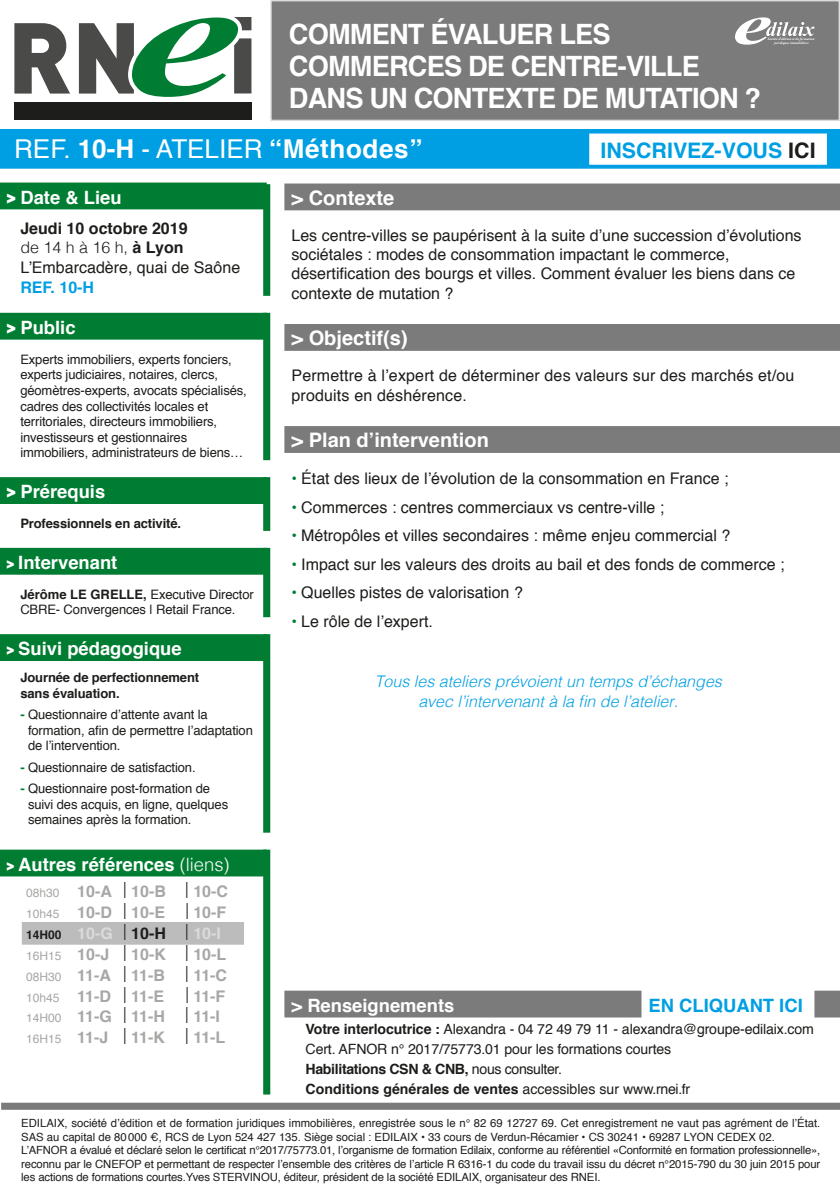
<style>
.page{position:relative;width:840px;height:1191px;background:#fff}
.page>*{position:absolute;margin:0;border:0;box-sizing:border-box;transform-origin:0 0}
.t1{font:700 28px/32px "Helvetica";letter-spacing:-.03em;color:#fff}
.t2{font:700 26px "Helvetica";letter-spacing:.025em;color:#fff}
.t3{font:700 21.4px "Helvetica";color:#009fe3}
.t4{font:700 20px "Helvetica";color:#fff}
.t5{font:700 18.4px "Helvetica";color:#fff}
.t6{font:700 18.4px "Helvetica";color:#009fe3}
.t7{font:16px/19.2px "Helvetica";color:#1d1d1b}
.t8{font:700 16px/20.8px "Helvetica";letter-spacing:-.025em;color:#a7a7a6}
.t9{font:italic 300 16px/20px "Helvetica";color:#009fe3;text-align:center}
.t10{font:700 16px/20.8px "Helvetica";color:#a7a7a6}
.t11{font:700 16px "Helvetica";color:#009fe3}
.t12{font:14.2px/19.8px "Helvetica";letter-spacing:-.01em;color:#1d1d1b}
.t13{font:13px/15.6px "Helvetica";letter-spacing:-.01em;color:#1d1d1b}
.t14{font:700 13px/15.6px "Helvetica";letter-spacing:-.01em;color:#1d1d1b}
.t15{font:11.2px/13.6px "Helvetica";letter-spacing:-.01em;color:#1d1d1b}
.t16{font:italic 700 3.6px/3.4px "Adobe Garamond Pro";color:#fff;text-align:center}
.s1{font-weight:400}
.s2{color:#1d1d1b}
.s3{font-family:"DINOT";font-weight:900}
.s4{font-weight:700}
.s5{font-weight:300}
.s6{font-family:"DINOT";font-weight:900;font-size:15.6px}
.s7{font-weight:700;color:#007d32}
.s8{font-weight:400;font-size:12px}
.s9{font-size:12px;color:#1d1d1b}
.s10{color:#dbdbdb}
</style>
<div class="page">
<div style="left:0;top:129px;width:839px;height:40px;background:#009fe3"></div>
<div style="left:1px;top:1102px;width:838px;height:7px;background:#7c7b7b"></div>
<div style="left:270px;top:0;width:569px;height:121px;background:#7c7b7b;border:1px solid #dbdbdb"></div>
<div style="left:14px;top:102px;width:237px;height:17px;background:#1d1d1b"></div>
<svg style="left:14px;top:23px;width:56px;height:71px"></svg>
<svg style="left:79px;top:17px;width:172px;height:80px"></svg>
<div style="left:263px;top:184px;width:7px;height:910px;background:#007d32"></div>
<svg style="left:735px;top:17px;width:79px;height:28px"></svg>
<div style="left:589px;top:133px;width:237px;height:32px;background:#fff"></div>
<div style="left:284px;top:990px;width:555px;height:27px;background:#7c7b7b"></div>
<div style="left:641px;top:989px;width:173px;height:34px;background:#fff"></div>
<div style="left:284px;top:183px;width:555px;height:27px;background:#7c7b7b"></div>
<div style="left:284px;top:324px;width:555px;height:27px;background:#7c7b7b"></div>
<div style="left:284px;top:426px;width:555px;height:27px;background:#7c7b7b"></div>
<div style="left:0;top:182px;width:266px;height:27px;background:#007d32"></div>
<div style="left:0;top:296px;width:278px;height:17px;background:#fff"></div>
<div style="left:0;top:313px;width:266px;height:27px;background:#007d32"></div>
<div style="left:0;top:460px;width:278px;height:17px;background:#fff"></div>
<div style="left:0;top:477px;width:266px;height:27px;background:#007d32"></div>
<div style="left:0;top:531px;width:278px;height:17px;background:#fff"></div>
<div style="left:0;top:548px;width:266px;height:26px;background:#007d32"></div>
<div style="left:0;top:617px;width:278px;height:17px;background:#fff"></div>
<div style="left:0;top:634px;width:266px;height:27px;background:#007d32"></div>
<div style="left:0;top:832px;width:278px;height:17px;background:#fff"></div>
<div style="left:0;top:849px;width:266px;height:27px;background:#007d32"></div>
<div style="left:22px;top:922px;width:222px;height:22px;background:#bcbcbc"></div>
<h1 class="t1" style="left:289px;top:18px;width:473px">COMMENT ÉVALUER LES<br>COMMERCES DE CENTRE-VILLE<br>DANS UN CONTEXTE DE MUTATION ?</h1>
<p class="t16" style="left:767px;top:37px;width:48px">Société d’édition et de formation juridiques immobilières</p>
<h2 class="t2" style="left:14px;top:128px;width:409px"><span class="s1">REF.</span> 10-H <span class="s1">- ATELIER</span> “Méthodes”</h2>
<h3 class="t3" style="left:600px;top:133px;width:216px">INSCRIVEZ-VOUS <span class="s2">ICI</span></h3>
<h3 class="t5" style="left:6px;top:182px;width:117px"><span class="s3">&gt;</span> Date &amp; Lieu</h3>
<h3 class="t7" style="left:20px;top:219px;width:221px"><span class="s4">Jeudi 10 octobre 2019<br></span><span class="s5">de 14 h à 16 h,</span> <span class="s4">à Lyon<br></span>L’Embarcadère, quai de Saône</h3>
<h3 class="t11" style="left:20px;top:274px;width:75px">REF. 10-H</h3>
<h3 class="t5" style="left:6px;top:313px;width:71px"><span class="s3">&gt;</span> Public</h3>
<p class="t13" style="left:20px;top:352px;width:228px">Experts immobiliers, experts fonciers, experts judiciaires, notaires, clercs, géomètres-experts, avocats spécialisés, cadres des collectivités locales et territoriales, directeurs immobiliers, investisseurs et gestionnaires immobiliers, administrateurs de biens…</p>
<h3 class="t5" style="left:6px;top:477px;width:100px"><span class="s3">&gt;</span> Prérequis</h3>
<p class="t14" style="left:20px;top:516px;width:162px">Professionnels en activité.</p>
<h3 class="t5" style="left:6px;top:548px;width:113px"><span class="s6">&gt;</span> Intervenant</h3>
<p class="t13" style="left:20px;top:587px;width:235px"><span class="s4">Jérôme LE GRELLE,</span> Executive Director<br>CBRE- Convergences | Retail France.</p>
<h3 class="t5" style="left:6px;top:634px;width:177px"><span class="s6">&gt;</span> Suivi pédagogique</h3>
<p class="t14" style="left:20px;top:670px;width:180px">Journée de perfectionnement sans évaluation.</p>
<p class="t13" style="left:28px;top:707px;width:226px;text-indent:-8px"><span class="s7">-</span> Questionnaire d’attente avant la formation, afin de permettre l’adaptation de l’intervention.</p>
<p class="t13" style="left:20px;top:759px;width:177px"><span class="s7">-</span> Questionnaire de satisfaction.</p>
<p class="t13" style="left:28px;top:781px;width:201px;text-indent:-8px"><span class="s7">-</span> Questionnaire post-formation de suivi des acquis, en ligne, quelques semaines après la formation.</p>
<h3 class="t5" style="left:6px;top:849px;width:225px"><span class="s6">&gt;</span> Autres références <span class="s5">(liens)</span></h3>
<h3 class="t8" style="left:26px;top:881px;width:203px"><span class="s8">08h30</span> 10-A <sup>|</sup> 10-B <sup>|</sup> 10-C<br><span class="s8">10h45</span> 10-D <sup>|</sup> 10-E</h3>
<h3 class="t10" style="left:26px;top:902px;width:202px;text-indent:159px"><sup>|</sup> 10-F<br><span class="s9">14H00</span> <span class="s10">10-G</span> <sup>|</sup> <span class="s2">10-H</span> <sup>|</sup> <span class="s10">10-I<br></span><span class="s8">16H15</span> 10-J <sup>|</sup> 10-K <sup>|</sup> 10-L<br><span class="s8">08H30</span> 11-A <sup>|</sup> 11-B</h3>
<h3 class="t8" style="left:185px;top:965px;width:43px"><sup>|</sup> 11-C</h3>
<h3 class="t8" style="left:26px;top:985px;width:140px"><span class="s8">10h45</span> 11-D <sup>|</sup> 11-E</h3>
<h3 class="t8" style="left:185px;top:985px;width:42px"><sup>|</sup> 11-F</h3>
<h3 class="t8" style="left:26px;top:1006px;width:140px"><span class="s8">14H00</span> 11-G <sup>|</sup> 11-H</h3>
<h3 class="t8" style="left:185px;top:1006px;width:36px"><sup>|</sup> 11-I</h3>
<h3 class="t8" style="left:26px;top:1027px;width:140px"><span class="s8">16H15</span> 11-J <sup>|</sup> 11-K</h3>
<h3 class="t8" style="left:185px;top:1027px;width:42px"><sup>|</sup> 11-L</h3>
<h3 class="t4" style="left:291px;top:181px;width:104px">&gt; Contexte</h3>
<h3 class="t7" style="left:291px;top:226px;width:511px">Les centre-villes se paupérisent à la suite d’une succession d’évolutions sociétales : modes de consommation impactant le commerce, désertification des bourgs et villes. Comment évaluer les biens dans ce contexte de mutation ?</h3>
<h3 class="t4" style="left:291px;top:322px;width:118px">&gt; Objectif(s)</h3>
<h3 class="t7" style="left:291px;top:367px;width:504px">Permettre à l’expert de déterminer des valeurs sur des marchés et/ou produits en déshérence.</h3>
<h3 class="t4" style="left:291px;top:424px;width:199px">&gt; Plan d’intervention</h3>
<h3 class="t7" style="left:291px;top:469px;width:438px"><span class="s7">•</span> État des lieux de l’évolution de la consommation en France ;</h3>
<h3 class="t7" style="left:291px;top:498px;width:374px"><span class="s7">•</span> Commerces : centres commerciaux vs centre-ville ;</h3>
<h3 class="t7" style="left:291px;top:526px;width:440px"><span class="s7">•</span> Métropôles et villes secondaires : même enjeu commercial ?</h3>
<h3 class="t7" style="left:291px;top:555px;width:494px"><span class="s7">•</span> Impact sur les valeurs des droits au bail et des fonds de commerce ;</h3>
<h3 class="t7" style="left:291px;top:583px;width:233px"><span class="s7">•</span> Quelles pistes de valorisation ?</h3>
<h3 class="t7" style="left:291px;top:612px;width:143px"><span class="s7">•</span> Le rôle de l’expert.</h3>
<h3 class="t9" style="left:374px;top:670px;width:348px">Tous les ateliers prévoient un temps d’échanges avec l’intervenant à la fin de l’atelier.</h3>
<h3 class="t6" style="left:648px;top:990px;width:156px">EN CLIQUANT ICI</h3>
<h3 class="t5" style="left:291px;top:990px;width:164px">&gt; Renseignements</h3>
<p class="t12" style="left:305px;top:1020px;width:509px"><span class="s4">Votre interlocutrice :</span> Alexandra - 04 72 49 79 11 - alexandra@groupe-edilaix.com Cert. AFNOR n° 2017/75773.01 pour les formations courtes<br><span class="s4">Habilitations CSN &amp; CNB,</span> nous consulter.<br><span class="s4">Conditions générales de ventes</span> accessibles sur www.rnei.fr</p>
<p class="t15" style="left:21px;top:1116px;width:800px">EDILAIX, société d’édition et de formation juridiques immobilières, enregistrée sous le n° 82 69 12727 69. Cet enregistrement ne vaut pas agrément de l’État.<br>SAS au capital de 80000 €, RCS de Lyon 524 427 135. Siège social : EDILAIX • 33 cours de Verdun-Récamier • CS 30241 • 69287 LYON CEDEX 02.<br>L’AFNOR a évalué et déclaré selon le certificat n°2017/75773.01, l’organisme de formation Edilaix, conforme au référentiel «Conformité en formation professionnelle», reconnu par le CNEFOP et permettant de respecter l’ensemble des critères de l’article R 6316-1 du code du travail issu du décret n°2015-790 du 30 juin 2015 pour les actions de formations courtes.Yves STERVINOU, éditeur, président de la société EDILAIX, organisateur des RNEI.</p>
</div>
